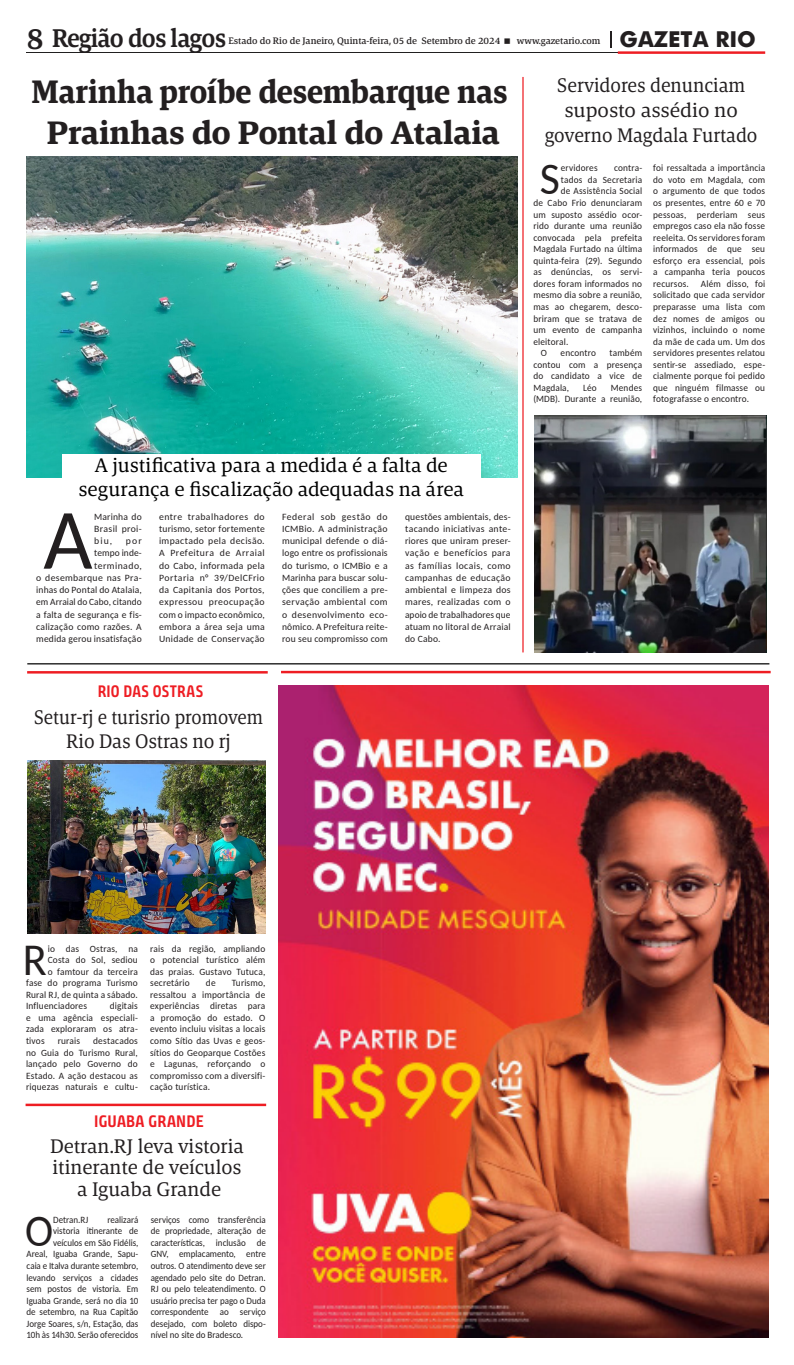
<style>
.page{position:relative;width:794px;height:1365px;background:#fff}
.page>*{position:absolute;margin:0;border:0;box-sizing:border-box;transform-origin:0 0}
.TEXTO_NORMAL_-_X{font:86.01px "Carlito";color:#231f20}
.TEXTO_NORMAL{font:45.59px "Carlito";color:#231f20}
.TEXTO_NORMAL-2{font:45.59px "Carlito";color:#231f20;scale:.96 1}
.TEXTO_NORMAL-3{font:45.59px "Carlito";color:#231f20;scale:.93 1}
.TEXTO_NORMAL_-_X-2{font:700 33.25px "Askan";letter-spacing:-.015em;color:#231f20;scale:.94 1}
.TEXTO_NORMAL_-_X-3{font:700 33.25px "Askan";letter-spacing:-.015em;color:#231f20}
.Tit_-_2_col_-_2_linhas{font:600 26.25px "Askan";letter-spacing:-.03em;color:#231f20;scale:.93 1}
.t1{font:700 21.88px "Futura";color:#231f20}
.Tit_-_Manchete_6_col_2_linhas{font:20.12px "Askan";color:#000}
.Tit_-_4_col_-_2_linhas{font:20.12px/24.5px "Askan";color:#231f20;text-align:center;scale:.94 1}
.Tit_-_4_col_-_2_linhas-2{font:20.12px/21.9px "Askan";color:#231f20}
.Tit_-_4_col_-_2_linhas-3{font:20.12px/23.6px "Askan";color:#231f20;text-align:center;scale:.91 1}
.TEXTO_NORMAL-4{font:700 16.62px "Bunday Clean";letter-spacing:.015em;color:#ee1d23;scale:.93 1}
.TEXTO_NORMAL-5{font:700 16.62px "Bunday Clean";letter-spacing:.015em;color:#ee1d23}
.TEXTO_NORMAL-6{font:9.62px/11.5px "Carlito";letter-spacing:.015em;color:#231f20;text-align:justify;scale:.96 1}
.TEXTO_NORMAL_-_X-4{font:9.62px/12.2px "Carlito";letter-spacing:.02em;color:#231f20;text-align:justify}
.TEXTO_NORMAL-7{font:9.62px/11.5px "Carlito";letter-spacing:.015em;color:#231f20;text-align:justify}
.TEXTO_NORMAL-8{font:9.62px/11.5px "Carlito";letter-spacing:.015em;color:#231f20;text-align:right;scale:.93 1}
.t2{font:500 9.62px "Askan";color:#231f20}
.s1{font-size:30.54px}
</style>
<div class="page">
<hr style="left:26px;top:53px;width:735px;height:1px;background:#212020">
<hr style="left:618px;top:51px;width:147px;height:3px;background:#ee1d23">
<svg style="left:610px;top:31px;width:1px;height:16px"></svg>
<img style="left:26px;top:156px;width:491px;height:321px">
<hr style="left:27px;top:663px;width:742px;height:1px;background:#000">
<img style="left:278px;top:685px;width:490px;height:652px">
<hr style="left:27px;top:671px;width:241px;height:2px;background:#ee1d23">
<hr style="left:281px;top:670px;width:489px;height:3px;background:#ee1d23">
<hr style="left:522px;top:77px;width:1px;height:575px;background:#ee1d23">
<div style="left:62px;top:454px;width:419px;height:47px;background:#fff"></div>
<img style="left:27px;top:760px;width:238px;height:173px">
<hr style="left:26px;top:1103px;width:240px;height:2px;background:#ee1d23">
<img style="left:535px;top:416px;width:231px;height:236px">
<p class="Tit_-_2_col_-_2_linhas" style="left:26px;top:22px;width:216px"><span class="s1">8</span> Região dos lagos</p>
<p class="t2" style="left:228px;top:34px;width:273px">Estado do Rio de Janeiro, Quinta-feira, 05 de Setembro de 2024</p>
<p class="t2" style="left:517px;top:34px;width:85px">www.gazetario.com</p>
<h3 class="t1" style="left:619px;top:23px;width:138px">GAZETA RIO</h3>
<p class="TEXTO_NORMAL_-_X-2" style="left:32px;top:70px;width:508px">Marinha proíbe desembarque nas</p>
<p class="TEXTO_NORMAL_-_X-3" style="left:47px;top:111px;width:454px">Prainhas do Pontal do Atalaia</p>
<p class="Tit_-_Manchete_6_col_2_linhas" style="left:95px;top:453px;width:354px">A justificativa para a medida é a falta de</p>
<p class="Tit_-_Manchete_6_col_2_linhas" style="left:79px;top:477px;width:387px">segurança e fiscalização adequadas na área</p>
<p class="TEXTO_NORMAL_-_X" style="left:43px;top:481px;width:51px">A</p>
<p class="TEXTO_NORMAL_-_X-4" style="left:94px;top:510px;width:49px">Marinha do Brasil proi&shy;biu,</p>
<p class="TEXTO_NORMAL_-_X-4" style="left:36px;top:534px;width:107px;text-align:right">por<br>tempo inde-<br>terminado,<br>o desembarque nas Pra&shy;inhas do Pontal do Atalaia, em Arraial do Cabo, citando a falta de segurança e fis&shy;calização como razões. A medida gerou insatisfação</p>
<p class="TEXTO_NORMAL_-_X-4" style="left:159px;top:510px;width:107px">entre trabalhadores do turismo, setor fortemente impactado pela decisão.<br>A Prefeitura de Arraial do Cabo, informada pela Portaria n° 39/DelCFrio da Capitania dos Portos, expressou preocupação com o impacto econômico, embora a área seja uma Unidade de Conservação</p>
<p class="TEXTO_NORMAL_-_X-4" style="left:282px;top:510px;width:107px">Federal sob gestão do ICMBio. A administração municipal defende o diá&shy;logo entre os profissionais do turismo, o ICMBio e a Marinha para buscar solu&shy;ções que conciliem a pre&shy;servação ambiental com o desenvolvimento eco&shy;nômico. A Prefeitura reite&shy;rou seu compromisso com</p>
<p class="TEXTO_NORMAL_-_X-4" style="left:405px;top:510px;width:107px">questões ambientais, des&shy;tacando iniciativas ante&shy;riores que uniram preser&shy;vação e benefícios para as famílias locais, como campanhas de educação ambiental e limpeza dos mares, realizadas com o apoio de trabalhadores que atuam no litoral de Arraial do Cabo.</p>
<p class="TEXTO_NORMAL-4" style="left:98px;top:680px;width:115px">RIO DAS OSTRAS</p>
<p class="Tit_-_4_col_-_2_linhas-3" style="left:34px;top:705px;width:253px">Setur-rj e turisrio promovem<br>Rio Das Ostras no rj</p>
<p class="Tit_-_4_col_-_2_linhas" style="left:544px;top:73px;width:228px">Servidores denunciam suposto assédio no governo Magdala Furtado</p>
<p class="TEXTO_NORMAL-2" style="left:540px;top:148px;width:22px">S</p>
<p class="TEXTO_NORMAL-6" style="left:561px;top:162px;width:40px">ervidores</p>
<p class="TEXTO_NORMAL-6" style="left:614px;top:162px;width:31px">contra-</p>
<p class="TEXTO_NORMAL-6" style="left:653px;top:162px;width:118px">foi ressaltada a importância do voto em Magdala, com o argumento de que todos os presentes, entre 60 e 70 pessoas, perderiam seus empregos caso ela não fosse reeleita. Os servidores foram informados de que seu esforço era essencial, pois a campanha teria poucos recursos.</p>
<p class="TEXTO_NORMAL-6" style="left:561px;top:173px;width:86px">tados da Secretaria</p>
<p class="TEXTO_NORMAL-6" style="left:561px;top:185px;width:86px">de Assistência Social</p>
<p class="TEXTO_NORMAL-6" style="left:533px;top:196px;width:115px">de Cabo Frio denunciaram</p>
<p class="TEXTO_NORMAL-6" style="left:533px;top:208px;width:115px">um suposto assédio ocor-</p>
<p class="TEXTO_NORMAL-6" style="left:533px;top:220px;width:115px">rido durante uma reunião</p>
<p class="TEXTO_NORMAL-6" style="left:533px;top:231px;width:115px">convocada pela prefeita</p>
<p class="TEXTO_NORMAL-6" style="left:533px;top:243px;width:115px">Magdala Furtado na última</p>
<p class="TEXTO_NORMAL-6" style="left:533px;top:254px;width:115px">quinta-feira (29). Segundo</p>
<p class="TEXTO_NORMAL-6" style="left:533px;top:266px;width:115px">as denúncias, os servi-</p>
<p class="TEXTO_NORMAL-6" style="left:533px;top:277px;width:115px">dores foram informados no</p>
<p class="TEXTO_NORMAL-6" style="left:533px;top:289px;width:115px">mesmo dia sobre a reunião,</p>
<p class="TEXTO_NORMAL-6" style="left:533px;top:300px;width:115px">mas ao chegarem, desco-</p>
<p class="TEXTO_NORMAL-6" style="left:533px;top:312px;width:115px">briram que se tratava de</p>
<p class="TEXTO_NORMAL-6" style="left:533px;top:324px;width:115px">um evento de campanha</p>
<p class="TEXTO_NORMAL-6" style="left:533px;top:335px;width:38px">eleitoral.</p>
<p class="TEXTO_NORMAL-6" style="left:541px;top:347px;width:8px">O</p>
<p class="TEXTO_NORMAL-6" style="left:560px;top:347px;width:38px">encontro</p>
<p class="TEXTO_NORMAL-6" style="left:653px;top:277px;width:118px;text-indent:48px">Além disso, foi solicitado que cada servidor preparasse uma lista com dez nomes de amigos ou vizinhos, incluindo o nome da mãe de cada um. Um dos servidores presentes relatou sentir-se assediado, espe&shy;cialmente porque foi pedido que ninguém filmasse ou fotografasse o encontro.</p>
<p class="TEXTO_NORMAL-6" style="left:533px;top:347px;width:115px;text-indent:76px">também contou com a presença do candidato a vice de Magdala,</p>
<p class="TEXTO_NORMAL-6" style="left:533px;top:381px;width:115px;text-align:right">Mendes<br>(MDB). Durante a reunião,</p>
<p class="TEXTO_NORMAL-6" style="left:583px;top:381px;width:16px">Léo</p>
<p class="TEXTO_NORMAL" style="left:23px;top:928px;width:26px">R</p>
<p class="TEXTO_NORMAL-7" style="left:48px;top:942px;width:92px">io das Ostras, na</p>
<p class="TEXTO_NORMAL-7" style="left:48px;top:953px;width:92px">Costa do Sol, sediou</p>
<p class="TEXTO_NORMAL-7" style="left:48px;top:965px;width:92px">o famtour da terceira</p>
<p class="TEXTO_NORMAL-7" style="left:26px;top:976px;width:113px">fase do programa Turismo</p>
<p class="TEXTO_NORMAL-7" style="left:26px;top:988px;width:113px">Rural RJ, de quinta a sábado.</p>
<p class="TEXTO_NORMAL-7" style="left:26px;top:999px;width:63px">Influenciadores</p>
<p class="TEXTO_NORMAL-7" style="left:26px;top:999px;width:113px;text-indent:84px">digitais e uma agência especiali&shy;zada exploraram os atra&shy;tivos</p>
<p class="TEXTO_NORMAL-7" style="left:26px;top:1034px;width:113px;text-indent:67px">destacados no Guia do Turismo Rural, lançado pelo Governo do Estado. A ação destacou as riquezas naturais e cultu-</p>
<p class="TEXTO_NORMAL-7" style="left:58px;top:1034px;width:24px">rurais</p>
<p class="TEXTO_NORMAL-7" style="left:150px;top:942px;width:117px">rais da região, ampliando o potencial turístico além das praias. Gustavo Tutuca, secretário</p>
<p class="TEXTO_NORMAL-7" style="left:206px;top:976px;width:11px">de</p>
<p class="TEXTO_NORMAL-7" style="left:150px;top:976px;width:117px;text-indent:82px">Turismo, ressaltou a importância de experiências diretas para a promoção do estado. O evento incluiu visitas a locais como Sítio das Uvas e geos&shy;sítios do Geoparque Costões e Lagunas, reforçando o compromisso com a diversifi&shy;cação turística.</p>
<p class="TEXTO_NORMAL-5" style="left:94px;top:1109px;width:111px">IGUABA GRANDE</p>
<p class="Tit_-_4_col_-_2_linhas-2" style="left:50px;top:1134px;width:195px">Detran.RJ leva vistoria itinerante de veículos</p>
<p class="Tit_-_4_col_-_2_linhas-2" style="left:77px;top:1178px;width:145px">a Iguaba Grande</p>
<p class="TEXTO_NORMAL-3" style="left:25px;top:1199px;width:32px">O</p>
<p class="TEXTO_NORMAL-8" style="left:53px;top:1213px;width:39px">Detran.RJ</p>
<p class="TEXTO_NORMAL-8" style="left:27px;top:1213px;width:122px">realizará<br>vistoria itinerante de veículos em São Fidélis,<br>Areal, Iguaba Grande, Sapu&shy;caia e Italva durante setembro, levando serviços a cidades sem postos de vistoria. Em<br>Iguaba Grande, será no dia 10 de setembro, na Rua Capitão<br>Jorge Soares, s/n, Estação, das<br>10h às 14h30. Serão oferecidos</p>
<p class="TEXTO_NORMAL-8" style="left:151px;top:1213px;width:125px;text-align:justify">serviços como transferência de propriedade, alteração de características, inclusão de GNV, emplacamento, entre outros. O atendimento deve ser agendado pelo site do Detran.<br>RJ ou pelo teleatendimento. O usuário precisa ter pago o Duda correspondente ao serviço desejado, com boleto dispo&shy;nível no site do Bradesco.</p>
</div>
